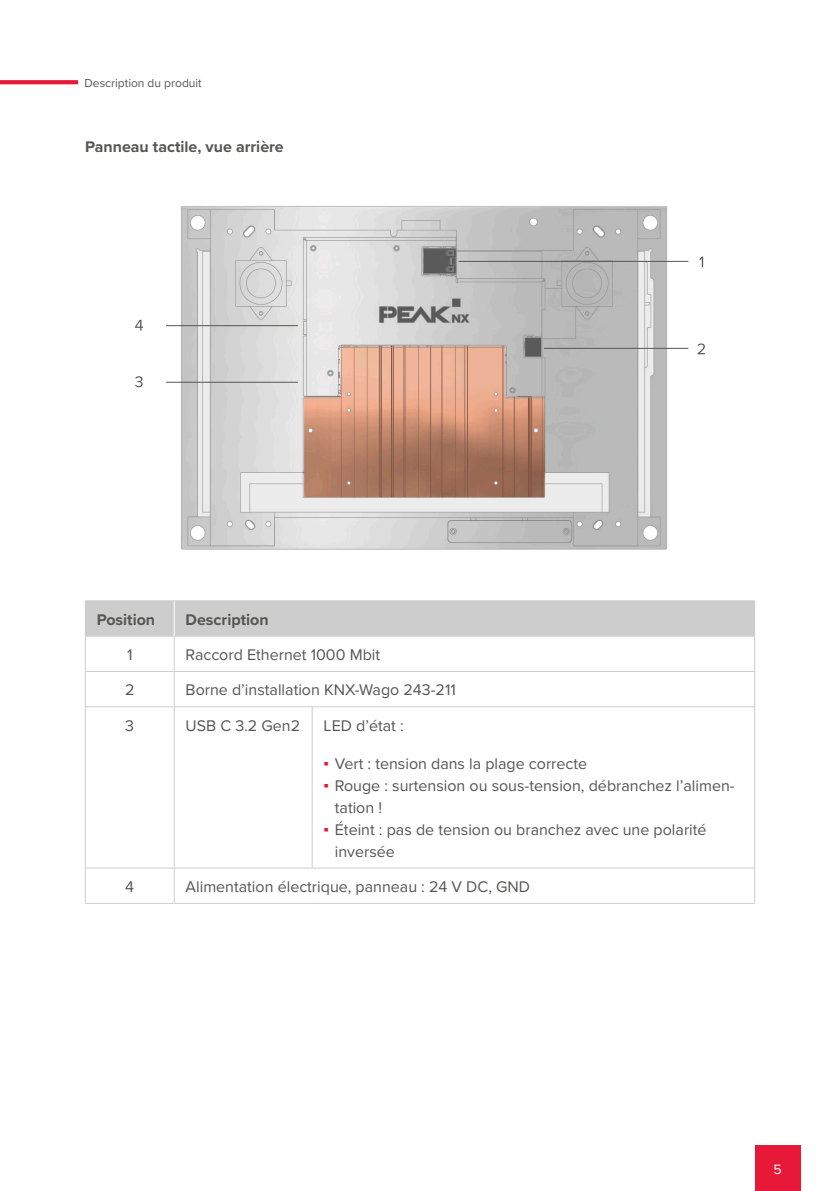
<style>
.page{position:relative;width:840px;height:1191px;background:#fff}
.page>*{position:absolute;margin:0;border:0;box-sizing:border-box;transform-origin:0 0}
.Tabelleninhalt{font:16px/22px "Proxima Nova";color:#565655}
.Überschrift_Ebene_2___80___Schwarz{font:700 16px "Proxima Nova";color:#565655}
.Tabellenkopf{font:700 16px "Proxima Nova";color:#565655}
.t1{font:14px "Proxima Nova";color:#fff}
.t2{font:12px "Proxima Nova";color:#565655}
.s1{font-family:"Verdana";color:#e81839}
</style>
<div class="page">
<div style="left:754px;top:1145px;width:45px;height:46px;background:#e81839"></div>
<svg style="left:0;top:80px;width:78px;height:4px"></svg>
<img style="left:166px;top:205px;width:516px;height:345px">
<hr style="left:458px;top:261px;width:230px;height:1px;background:#565655">
<hr style="left:543px;top:348px;width:145px;height:1px;background:#565655">
<hr style="left:166px;top:382px;width:132px;height:1px;background:#565655">
<hr style="left:166px;top:325px;width:132px;height:1px;background:#565655">
<svg style="left:699px;top:256px;width:3px;height:11px"></svg>
<svg style="left:697px;top:343px;width:7px;height:11px"></svg>
<svg style="left:135px;top:376px;width:7px;height:11px"></svg>
<svg style="left:135px;top:320px;width:8px;height:10px"></svg>
<div style="left:86px;top:601px;width:667px;height:35px;background:#cdcdcd"></div>
<svg style="left:86px;top:637px;width:667px;height:266px"></svg>
<hr style="left:174px;top:636px;width:1px;height:35px;background:#cdcdcd">
<hr style="left:85px;top:671px;width:89px;height:1px;background:#cdcdcd">
<hr style="left:174px;top:671px;width:138px;height:1px;background:#cdcdcd">
<hr style="left:174px;top:671px;width:1px;height:35px;background:#cdcdcd">
<hr style="left:312px;top:671px;width:442px;height:1px;background:#cdcdcd">
<hr style="left:85px;top:706px;width:89px;height:1px;background:#cdcdcd">
<hr style="left:174px;top:706px;width:138px;height:1px;background:#cdcdcd">
<hr style="left:174px;top:707px;width:1px;height:161px;background:#cdcdcd">
<hr style="left:312px;top:706px;width:442px;height:1px;background:#cdcdcd">
<hr style="left:85px;top:867px;width:89px;height:1px;background:#cdcdcd">
<hr style="left:174px;top:867px;width:138px;height:1px;background:#cdcdcd">
<hr style="left:174px;top:868px;width:1px;height:35px;background:#cdcdcd">
<hr style="left:312px;top:867px;width:442px;height:1px;background:#cdcdcd">
<hr style="left:85px;top:903px;width:89px;height:1px;background:#cdcdcd">
<hr style="left:174px;top:903px;width:138px;height:1px;background:#cdcdcd">
<hr style="left:312px;top:903px;width:442px;height:1px;background:#cdcdcd">
<hr style="left:85px;top:636px;width:1px;height:35px;background:#cdcdcd">
<hr style="left:753px;top:636px;width:1px;height:35px;background:#cdcdcd">
<hr style="left:85px;top:671px;width:1px;height:35px;background:#cdcdcd">
<hr style="left:753px;top:671px;width:1px;height:35px;background:#cdcdcd">
<hr style="left:85px;top:707px;width:1px;height:161px;background:#cdcdcd">
<hr style="left:311px;top:707px;width:1px;height:161px;background:#cdcdcd">
<hr style="left:753px;top:707px;width:1px;height:161px;background:#cdcdcd">
<hr style="left:85px;top:868px;width:1px;height:35px;background:#cdcdcd">
<hr style="left:753px;top:868px;width:1px;height:35px;background:#cdcdcd">
<hr style="left:85px;top:600px;width:89px;height:1px;background:#cdcdcd">
<hr style="left:85px;top:601px;width:1px;height:35px;background:#cdcdcd">
<hr style="left:174px;top:600px;width:138px;height:1px;background:#cdcdcd">
<hr style="left:312px;top:600px;width:442px;height:1px;background:#cdcdcd">
<hr style="left:753px;top:601px;width:1px;height:35px;background:#cdcdcd">
<hr style="left:85px;top:636px;width:89px;height:1px;background:#cdcdcd">
<hr style="left:174px;top:636px;width:138px;height:1px;background:#cdcdcd">
<hr style="left:312px;top:636px;width:442px;height:1px;background:#cdcdcd">
<hr style="left:174px;top:601px;width:1px;height:35px;background:#fff">
<p class="t2" style="left:84px;top:74px;width:119px">Description du produit</p>
<p class="Überschrift_Ebene_2___80___Schwarz" style="left:85px;top:135px;width:200px">Panneau tactile, vue arrière</p>
<p class="Tabellenkopf" style="left:97px;top:607px;width:60px">Position</p>
<p class="Tabellenkopf" style="left:185px;top:607px;width:85px">Description</p>
<p class="Tabelleninhalt" style="left:127px;top:643px;width:7px">1</p>
<p class="Tabelleninhalt" style="left:185px;top:643px;width:196px">Raccord Ethernet 1000 Mbit</p>
<p class="Tabelleninhalt" style="left:125px;top:678px;width:11px">2</p>
<p class="Tabelleninhalt" style="left:185px;top:678px;width:271px">Borne d’installation KNX-Wago 243-211</p>
<p class="Tabelleninhalt" style="left:125px;top:713px;width:10px">3</p>
<p class="Tabelleninhalt" style="left:185px;top:713px;width:116px">USB C 3.2 Gen2</p>
<p class="Tabelleninhalt" style="left:323px;top:713px;width:82px">LED d’état :</p>
<p class="Tabelleninhalt" style="left:323px;top:751px;width:265px"><span class="s1">▪</span> Vert : tension dans la plage correcte</p>
<p class="Tabelleninhalt" style="left:334px;top:773px;width:401px;text-indent:-11px"><span class="s1">▪</span> Rouge : surtension ou sous-tension, débranchez l’alimen&shy;tation !</p>
<p class="Tabelleninhalt" style="left:334px;top:817px;width:373px;text-indent:-11px"><span class="s1">▪</span> Éteint : pas de tension ou branchez avec une polarité inversée</p>
<p class="Tabelleninhalt" style="left:125px;top:875px;width:10px">4</p>
<p class="Tabelleninhalt" style="left:185px;top:875px;width:346px">Alimentation électrique, panneau : 24 V DC, GND</p>
<p class="t1" style="left:773px;top:1159px;width:10px">5</p>
</div>
